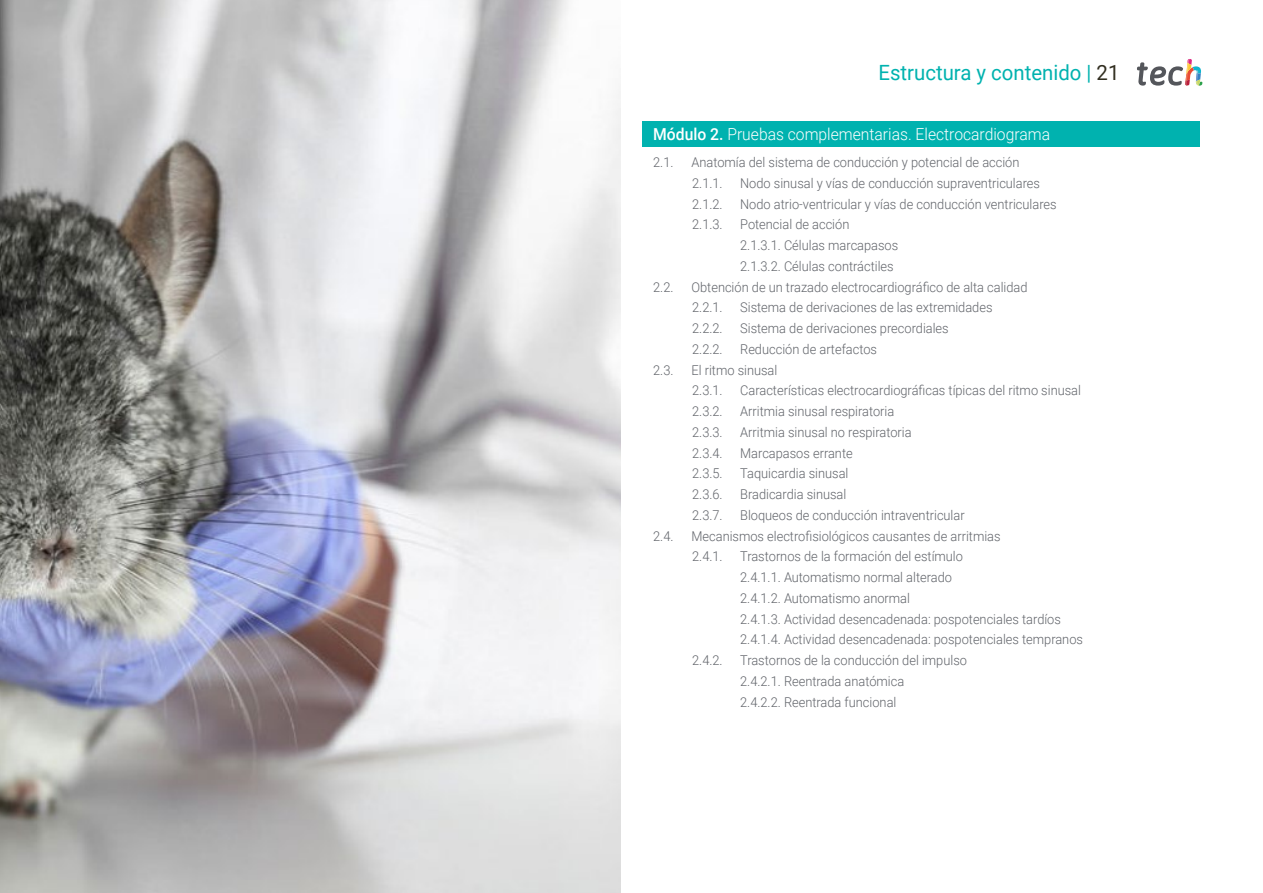
<style>
.page{position:relative;width:1263px;height:893px;background:#fff}
.page>*{position:absolute;margin:0;border:0;box-sizing:border-box;transform-origin:0 0}
.t1{font:21px "Roboto";color:#00b2af}
.t2{font:300 16.5px "Roboto";color:#fff;scale:.95 1}
.t3{font:300 13.5px/20.7px "Roboto";color:#61646a;scale:.95 1}
.s1{color:#312e20}
.s2{font-weight:500}
</style>
<div class="page">
<img style="left:0;top:0;width:621px;height:893px">
<div style="left:642px;top:121px;width:557px;height:25px;background:#00b2af"></div>
<svg style="left:1137px;top:59px;width:65px;height:27px"></svg>
<h1 class="t1" style="left:878px;top:57px;width:242px">Estructura y contenido | <span class="s1">21</span></h1>
<p class="t2" style="left:653px;top:123px;width:419px"><span class="s2">Módulo 2.</span> Pruebas complementarias. Electrocardiograma</p>
<p class="t3" style="left:653px;top:151px;width:23px">2.1.</p>
<p class="t3" style="left:691px;top:151px;width:347px">Anatomía del sistema de conducción y potencial de acción<br>2.1.1.</p>
<p class="t3" style="left:740px;top:172px;width:317px">Nodo sinusal y vías de conducción supraventriculares</p>
<p class="t3" style="left:692px;top:193px;width:34px">2.1.2.</p>
<p class="t3" style="left:740px;top:193px;width:335px">Nodo atrio-ventricular y vías de conducción ventriculares</p>
<p class="t3" style="left:692px;top:214px;width:34px">2.1.3.</p>
<p class="t3" style="left:740px;top:214px;width:168px">Potencial de acción<br>2.1.3.1. Células marcapasos<br>2.1.3.2. Células contráctiles</p>
<p class="t3" style="left:653px;top:276px;width:23px">2.2.</p>
<p class="t3" style="left:691px;top:276px;width:355px">Obtención de un trazado electrocardiográfico de alta calidad<br>2.2.1.</p>
<p class="t3" style="left:740px;top:297px;width:267px">Sistema de derivaciones de las extremidades</p>
<p class="t3" style="left:692px;top:317px;width:34px">2.2.2.</p>
<p class="t3" style="left:740px;top:317px;width:221px">Sistema de derivaciones precordiales</p>
<p class="t3" style="left:692px;top:338px;width:34px">2.2.2.</p>
<p class="t3" style="left:740px;top:338px;width:146px">Reducción de artefactos</p>
<p class="t3" style="left:653px;top:359px;width:23px">2.3.</p>
<p class="t3" style="left:691px;top:359px;width:92px">El ritmo sinusal<br>2.3.1.</p>
<p class="t3" style="left:740px;top:380px;width:360px">Características electrocardiográficas típicas del ritmo sinusal</p>
<p class="t3" style="left:692px;top:400px;width:34px">2.3.2.</p>
<p class="t3" style="left:740px;top:400px;width:164px">Arritmia sinusal respiratoria</p>
<p class="t3" style="left:692px;top:421px;width:34px">2.3.3.</p>
<p class="t3" style="left:740px;top:421px;width:182px">Arritmia sinusal no respiratoria</p>
<p class="t3" style="left:692px;top:442px;width:34px">2.3.4.</p>
<p class="t3" style="left:740px;top:442px;width:120px">Marcapasos errante</p>
<p class="t3" style="left:692px;top:463px;width:34px">2.3.5.</p>
<p class="t3" style="left:740px;top:463px;width:115px">Taquicardia sinusal</p>
<p class="t3" style="left:692px;top:483px;width:34px">2.3.6.</p>
<p class="t3" style="left:740px;top:483px;width:113px">Bradicardia sinusal</p>
<p class="t3" style="left:692px;top:504px;width:34px">2.3.7.</p>
<p class="t3" style="left:740px;top:504px;width:238px">Bloqueos de conducción intraventricular</p>
<p class="t3" style="left:653px;top:525px;width:23px">2.4.</p>
<p class="t3" style="left:691px;top:525px;width:327px">Mecanismos electrofisiológicos causantes de arritmias<br>2.4.1.</p>
<p class="t3" style="left:740px;top:546px;width:362px">Trastornos de la formación del estímulo<br>2.4.1.1. Automatismo normal alterado<br>2.4.1.2. Automatismo anormal<br>2.4.1.3. Actividad desencadenada: pospotenciales tardíos 2.4.1.4. Actividad desencadenada: pospotenciales tempranos</p>
<p class="t3" style="left:692px;top:649px;width:34px">2.4.2.</p>
<p class="t3" style="left:740px;top:649px;width:240px">Trastornos de la conducción del impulso<br>2.4.2.1. Reentrada anatómica<br>2.4.2.2. Reentrada funcional</p>
</div>
